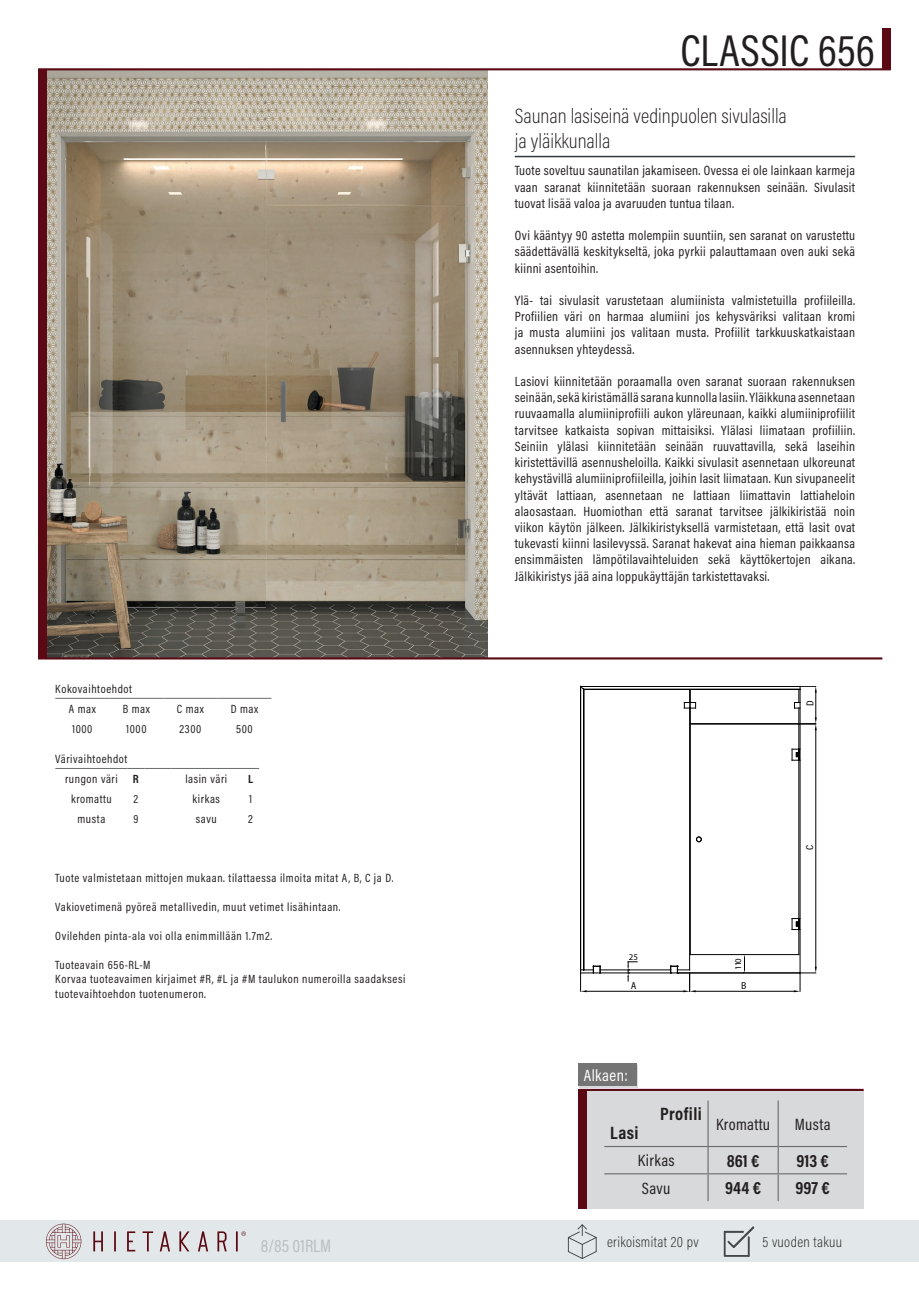
<style>
.page{position:relative;width:919px;height:1289px;background:#fff}
.page>*{position:absolute;margin:0;border:0;box-sizing:border-box;transform-origin:0 0}
.t1{font:45px "Acumin Pro Cond";letter-spacing:.005em;color:#231f20}
.t2{font:200 21px "Acumin Pro Cond";color:#231f20}
.t3{font:700 18px "Acumin Pro Cond";letter-spacing:.02em;color:#231f20}
.t4{font:18px "Acumin Pro Cond";color:#bac0c1}
.t5{font:16.5px "Acumin Pro Cond";letter-spacing:.025em;color:#231f20}
.t6{font:16.5px "Acumin Pro Cond";letter-spacing:.025em;color:#fff}
.t7{font:200 15px "Acumin Pro Cond";letter-spacing:.025em;color:#231f20}
.t8{font:13.5px/16.2px "Acumin Pro Cond";letter-spacing:.025em;color:#231f20;text-align:justify}
.t9{font:12px/14.4px "Acumin Pro Cond";letter-spacing:.05em;color:#231f20}
.t10{font:700 12px "Acumin Pro Cond";color:#231f20}
.t11{font:10.05px "Acumin Pro Cond";color:#000001;scale:1.13 1}
.t12{font:10.05px "Acumin Pro Cond";color:#000001;scale:1.12 1}
.t13{font:8.85px "Myriad Pro";color:#000001}
</style>
<div class="page">
<img style="left:47px;top:70px;width:440px;height:587px">
<div style="left:0;top:1220px;width:918px;height:42px;background:#e2e8e9"></div>
<hr style="left:38px;top:657px;width:844px;height:2px;background:#5b0a15">
<hr style="left:38px;top:68px;width:852px;height:2px;background:#5b0a15">
<div style="left:38px;top:69px;width:9px;height:589px;background:#5b0a15"></div>
<div style="left:882px;top:29px;width:8px;height:40px;background:#5b0a15"></div>
<hr style="left:55px;top:698px;width:54px;height:1px;background:#686c6d">
<hr style="left:109px;top:698px;width:54px;height:1px;background:#686c6d">
<hr style="left:163px;top:698px;width:54px;height:1px;background:#686c6d">
<hr style="left:217px;top:698px;width:54px;height:1px;background:#686c6d">
<hr style="left:514px;top:156px;width:341px;height:1px;background:#323a3d">
<svg style="left:114px;top:1231px;width:2px;height:20px"></svg>
<svg style="left:93px;top:1231px;width:10px;height:20px"></svg>
<svg style="left:160px;top:1231px;width:10px;height:20px"></svg>
<svg style="left:198px;top:1231px;width:10px;height:20px"></svg>
<svg style="left:127px;top:1231px;width:8px;height:20px"></svg>
<svg style="left:143px;top:1231px;width:10px;height:20px"></svg>
<svg style="left:179px;top:1231px;width:10px;height:20px"></svg>
<svg style="left:217px;top:1231px;width:10px;height:20px"></svg>
<svg style="left:46px;top:1223px;width:35px;height:35px"></svg>
<svg style="left:236px;top:1231px;width:10px;height:20px"></svg>
<svg style="left:723px;top:1226px;width:31px;height:31px"></svg>
<svg style="left:568px;top:1224px;width:28px;height:34px"></svg>
<div style="left:579px;top:1089px;width:284px;height:119px;background:#d8d9da"></div>
<hr style="left:579px;top:1088px;width:284px;height:2px;background:#5b0a15">
<div style="left:578px;top:1088px;width:8px;height:120px;background:#5b0a15"></div>
<hr style="left:707px;top:1100px;width:1px;height:45px;background:#686c6d">
<hr style="left:777px;top:1100px;width:1px;height:45px;background:#686c6d">
<hr style="left:604px;top:1145px;width:104px;height:2px;background:#686c6d">
<hr style="left:708px;top:1145px;width:70px;height:2px;background:#686c6d">
<hr style="left:778px;top:1145px;width:69px;height:2px;background:#686c6d">
<hr style="left:604px;top:1173px;width:104px;height:1px;background:#686c6d">
<hr style="left:708px;top:1173px;width:70px;height:1px;background:#686c6d">
<svg style="left:707px;top:1147px;width:1px;height:54px"></svg>
<hr style="left:778px;top:1173px;width:69px;height:1px;background:#686c6d">
<svg style="left:777px;top:1147px;width:1px;height:54px"></svg>
<hr style="left:55px;top:768px;width:73px;height:1px;background:#686c6d">
<svg style="left:128px;top:768px;width:42px;height:1px"></svg>
<hr style="left:170px;top:768px;width:72px;height:1px;background:#686c6d">
<svg style="left:242px;top:768px;width:17px;height:1px"></svg>
<hr style="left:690px;top:724px;width:1px;height:230px;background:#000001">
<hr style="left:798px;top:760px;width:1px;height:158px;background:#000001">
<hr style="left:690px;top:954px;width:108px;height:1px;background:#000001">
<hr style="left:690px;top:723px;width:108px;height:1px;background:#000001">
<hr style="left:580px;top:686px;width:220px;height:1px;background:#000001">
<hr style="left:583px;top:689px;width:217px;height:1px;background:#000001">
<hr style="left:583px;top:689px;width:1px;height:280px;background:#000001">
<hr style="left:600px;top:969px;width:70px;height:1px;background:#000001">
<svg style="left:684px;top:690px;width:12px;height:33px"></svg>
<hr style="left:689px;top:708px;width:1px;height:261px;background:#000001">
<hr style="left:580px;top:686px;width:1px;height:286px;background:#000001">
<hr style="left:799px;top:686px;width:1px;height:286px;background:#000001">
<hr style="left:600px;top:972px;width:70px;height:1px;background:#000001">
<svg style="left:791px;top:918px;width:9px;height:36px"></svg>
<svg style="left:696px;top:836px;width:5px;height:6px"></svg>
<hr style="left:695px;top:991px;width:98px;height:1px;background:#000001">
<hr style="left:586px;top:991px;width:97px;height:1px;background:#000001">
<svg style="left:670px;top:965px;width:25px;height:27px"></svg>
<svg style="left:580px;top:965px;width:21px;height:27px"></svg>
<hr style="left:677px;top:972px;width:122px;height:1px;background:#000001">
<svg style="left:627px;top:961px;width:10px;height:20px"></svg>
<hr style="left:815px;top:730px;width:1px;height:236px;background:#000001">
<svg style="left:793px;top:966px;width:23px;height:26px"></svg>
<svg style="left:791px;top:686px;width:25px;height:75px"></svg>
<svg style="left:743px;top:954px;width:2px;height:19px"></svg>
<div style="left:579px;top:1064px;width:58px;height:23px;background:#737473"></div>
<div style="left:578px;top:1063px;width:58px;height:22px;background:#737473"></div>
<p class="t1" style="left:680px;top:21px;width:196px">CLASSIC 656</p>
<p class="t9" style="left:55px;top:681px;width:78px">Kokovaihtoehdot</p>
<p class="t9" style="left:69px;top:701px;width:29px">A max</p>
<p class="t9" style="left:123px;top:701px;width:29px">B max</p>
<p class="t9" style="left:177px;top:701px;width:29px">C max</p>
<p class="t9" style="left:231px;top:701px;width:29px">D max</p>
<p class="t9" style="left:72px;top:721px;width:22px">1000</p>
<p class="t9" style="left:126px;top:721px;width:22px">1000</p>
<p class="t9" style="left:179px;top:721px;width:23px">2300</p>
<p class="t9" style="left:236px;top:721px;width:18px">500</p>
<p class="t9" style="left:55px;top:751px;width:74px">Värivaihtoehdot</p>
<p class="t9" style="left:65px;top:771px;width:54px">rungon väri</p>
<p class="t10" style="left:133px;top:771px;width:7px">R</p>
<p class="t9" style="left:185px;top:771px;width:43px">lasin väri</p>
<p class="t10" style="left:248px;top:771px;width:6px">L</p>
<p class="t9" style="left:71px;top:791px;width:42px">kromattu</p>
<p class="t9" style="left:134px;top:791px;width:6px">2</p>
<p class="t9" style="left:192px;top:791px;width:29px">kirkas</p>
<p class="t9" style="left:249px;top:791px;width:5px">1</p>
<p class="t9" style="left:77px;top:811px;width:29px">musta</p>
<p class="t9" style="left:133px;top:811px;width:7px">9</p>
<p class="t9" style="left:196px;top:811px;width:22px">savu</p>
<p class="t9" style="left:248px;top:811px;width:6px">2</p>
<p class="t9" style="left:55px;top:870px;width:339px">Tuote valmistetaan mittojen mukaan. tilattaessa ilmoita mitat A, B, C ja D.</p>
<p class="t9" style="left:55px;top:899px;width:287px">Vakiovetimenä pyöreä metallivedin, muut vetimet lisähintaan.</p>
<p class="t9" style="left:55px;top:928px;width:218px">Ovilehden pinta-ala voi olla enimmillään 1.7m2.</p>
<p class="t9" style="left:55px;top:957px;width:351px">Tuoteavain 656-RL-M<br>Korvaa tuoteavaimen kirjaimet #R, #L ja #M taulukon numeroilla saadaksesi tuotevaihtoehdon tuotenumeron.</p>
<p class="t2" style="left:514px;top:102px;width:273px">Saunan lasiseinä vedinpuolen sivulasilla</p>
<p class="t2" style="left:514px;top:127px;width:97px">ja yläikkunalla</p>
<p class="t8" style="left:514px;top:162px;width:342px">Tuote soveltuu saunatilan jakamiseen. Ovessa ei ole lainkaan karmeja vaan saranat kiinnitetään suoraan rakennuksen seinään. Sivulasit tuovat lisää valoa ja avaruuden tuntua tilaan.</p>
<p class="t8" style="left:514px;top:227px;width:342px">Ovi kääntyy 90 astetta molempiin suuntiin, sen saranat on varustettu säädettävällä keskitykseltä, joka pyrkii palauttamaan oven auki sekä kiinni asentoihin.</p>
<p class="t8" style="left:514px;top:292px;width:342px">Ylä- tai sivulasit varustetaan alumiinista valmistetuilla profiileilla.<br>Profiilien väri on harmaa alumiini jos kehysväriksi valitaan kromi ja musta alumiini jos valitaan musta. Profiilit tarkkuuskatkaistaan asennuksen yhteydessä.</p>
<p class="t8" style="left:514px;top:373px;width:342px">Lasiovi kiinnitetään poraamalla oven saranat suoraan rakennuksen seinään, sekä kiristämällä sarana kunnolla lasiin. Yläikkuna asennetaan ruuvaamalla alumiiniprofiili aukon yläreunaan, kaikki alumiiniprofiilit tarvitsee katkaista sopivan mittaisiksi. Ylälasi liimataan profiiliin.<br>Seiniin ylälasi kiinnitetään seinään ruuvattavilla, sekä laseihin kiristettävillä asennusheloilla. Kaikki sivulasit asennetaan ulkoreunat kehystävillä alumiiniprofiileilla, joihin lasit liimataan. Kun sivupaneelit yltävät lattiaan, asennetaan ne lattiaan liimattavin lattiaheloin alaosastaan. Huomiothan että saranat tarvitsee jälkikiristää noin viikon käytön jälkeen. Jälkikiristyksellä varmistetaan, että lasit ovat tukevasti kiinni lasilevyssä. Saranat hakevat aina hieman paikkaansa ensimmäisten lämpötilavaihteluiden sekä käyttökertojen aikana.<br>Jälkikiristys jää aina loppukäyttäjän tarkistettavaksi.</p>
<p class="t12" style="left:803px;top:706px;width:6px;rotate:-90deg">D</p>
<p class="t13" style="left:628px;top:951px;width:11px">25</p>
<p class="t13" style="left:732px;top:969px;width:13px;rotate:-90deg">110</p>
<p class="t11" style="left:631px;top:978px;width:6px">A</p>
<p class="t11" style="left:741px;top:978px;width:6px">B</p>
<p class="t6" style="left:583px;top:1064px;width:45px">Alkaen:</p>
<p class="t12" style="left:803px;top:849px;width:6px;rotate:-90deg">C</p>
<p class="t3" style="left:610px;top:1121px;width:30px">Lasi</p>
<p class="t3" style="left:660px;top:1101px;width:43px">Profili</p>
<p class="t5" style="left:716px;top:1113px;width:56px">Kromattu</p>
<p class="t5" style="left:794px;top:1113px;width:37px">Musta</p>
<p class="t5" style="left:637px;top:1149px;width:38px">Kirkas</p>
<p class="t3" style="left:726px;top:1148px;width:34px">861 €</p>
<p class="t3" style="left:796px;top:1148px;width:34px">913 €</p>
<p class="t5" style="left:641px;top:1177px;width:30px">Savu</p>
<p class="t3" style="left:725px;top:1175px;width:37px">944 €</p>
<p class="t3" style="left:795px;top:1175px;width:36px">997 €</p>
<p class="t4" style="left:261px;top:1233px;width:72px">8/85 01RLM</p>
<p class="t7" style="left:607px;top:1232px;width:93px">erikoismitat 20 pv</p>
<p class="t7" style="left:762px;top:1232px;width:81px">5 vuoden takuu</p>
</div>
